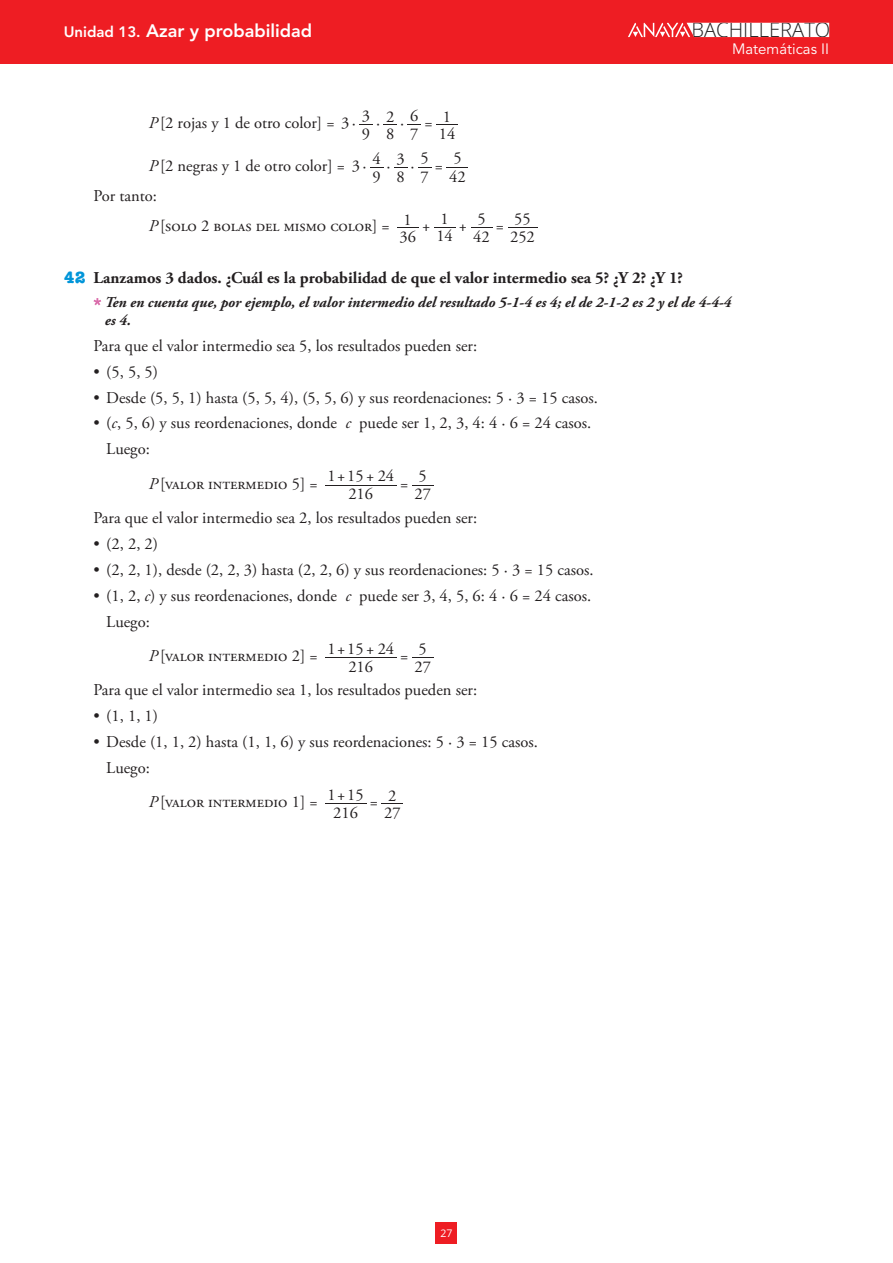
<style>
.page{position:relative;width:893px;height:1263px;background:#fff}
.page>*{position:absolute;margin:0;border:0;box-sizing:border-box;transform-origin:0 0}
.t1{font:300 20.25px "Open Sans";color:#231f20}
.t2{font:800 18px "Avenir LT Std";color:#fff}
.t3{font:16.5px/25.8px "Adobe Garamond Pro";color:#231f20}
.t4{font:700 16.5px "Adobe Garamond Pro";color:#231f20}
.t5{font:italic 700 15px/18px "Adobe Garamond Pro";color:#231f20}
.t6{font:15px "Avenir LT Std";color:#fff}
.t7{font:10.5px "Open Sans";color:#fff}
.s1{font-size:15px}
.s2{font-style:italic}
.s3{font-family:"American Typewriter Std";color:#0095d9}
</style>
<div class="page">
<div style="left:0;top:0;width:893px;height:64px;background:#ee1d23"></div>
<svg style="left:628px;top:22px;width:201px;height:15px"></svg>
<div style="left:436px;top:1222px;width:21px;height:21px;background:#ee1d23"></div>
<svg style="left:359px;top:124px;width:14px;height:1px"></svg>
<svg style="left:384px;top:124px;width:13px;height:1px"></svg>
<svg style="left:408px;top:124px;width:13px;height:1px"></svg>
<svg style="left:436px;top:124px;width:22px;height:1px"></svg>
<svg style="left:370px;top:167px;width:13px;height:1px"></svg>
<svg style="left:394px;top:167px;width:13px;height:1px"></svg>
<svg style="left:418px;top:167px;width:13px;height:1px"></svg>
<svg style="left:447px;top:167px;width:21px;height:1px"></svg>
<svg style="left:397px;top:227px;width:21px;height:1px"></svg>
<svg style="left:434px;top:227px;width:21px;height:1px"></svg>
<svg style="left:471px;top:227px;width:21px;height:1px"></svg>
<svg style="left:508px;top:227px;width:29px;height:1px"></svg>
<svg style="left:94px;top:298px;width:7px;height:7px"></svg>
<hr style="left:325px;top:485px;width:72px;height:1px;background:#231f20">
<svg style="left:412px;top:485px;width:21px;height:1px"></svg>
<hr style="left:325px;top:657px;width:72px;height:1px;background:#231f20">
<svg style="left:412px;top:657px;width:21px;height:1px"></svg>
<hr style="left:325px;top:803px;width:41px;height:1px;background:#231f20">
<svg style="left:382px;top:803px;width:21px;height:1px"></svg>
<p class="t2" style="left:64px;top:20px;width:250px"><span class="s1">Unidad 13.</span> Azar y probabilidad</p>
<p class="t1" style="left:691px;top:16px;width:140px">BACHILLERATO</p>
<p class="t6" style="left:732px;top:40px;width:99px">Matemáticas II</p>
<p class="t3" style="left:410px;top:104px;width:10px">6</p>
<p class="t3" style="left:362px;top:103px;width:10px">3</p>
<p class="t3" style="left:386px;top:104px;width:10px">2</p>
<p class="t3" style="left:149px;top:110px;width:257px"><span class="s2">P</span>[2 rojas y 1 de otro color] = 3 · · ·</p>
<p class="t3" style="left:424px;top:110px;width:10px">=</p>
<p class="t3" style="left:362px;top:121px;width:10px">9</p>
<p class="t3" style="left:386px;top:121px;width:10px">8</p>
<p class="t3" style="left:410px;top:121px;width:10px">7</p>
<p class="t3" style="left:443px;top:104px;width:10px">1</p>
<p class="t3" style="left:439px;top:121px;width:18px">14</p>
<p class="t3" style="left:421px;top:146px;width:10px">5</p>
<p class="t3" style="left:453px;top:146px;width:10px">5</p>
<p class="t3" style="left:372px;top:147px;width:10px">4</p>
<p class="t3" style="left:396px;top:146px;width:10px">3</p>
<p class="t3" style="left:149px;top:153px;width:267px"><span class="s2">P</span>[2 negras y 1 de otro color] = 3 · · ·</p>
<p class="t3" style="left:435px;top:153px;width:10px">=</p>
<p class="t3" style="left:449px;top:164px;width:18px">42</p>
<p class="t3" style="left:372px;top:164px;width:10px">9</p>
<p class="t3" style="left:396px;top:164px;width:10px">8</p>
<p class="t3" style="left:421px;top:164px;width:10px">7</p>
<p class="t3" style="left:149px;top:181px;width:242px;line-height:30.2px;text-indent:-55px">Por tanto:<br><span class="s2">P</span>[solo 2 bolas del mismo color] =</p>
<p class="t3" style="left:477px;top:206px;width:10px">5</p>
<p class="t3" style="left:514px;top:206px;width:18px">55</p>
<p class="t3" style="left:440px;top:207px;width:10px">1</p>
<p class="t3" style="left:404px;top:207px;width:10px">1</p>
<p class="t3" style="left:422px;top:214px;width:10px">+</p>
<p class="t3" style="left:459px;top:214px;width:10px">+</p>
<p class="t3" style="left:496px;top:214px;width:10px">=</p>
<p class="t4" style="left:64px;top:268px;width:621px"><span class="s3">42</span> Lanzamos 3 dados. ¿Cuál es la probabilidad de que el valor intermedio sea 5? ¿Y 2? ¿Y 1?</p>
<p class="t5" style="left:105px;top:293px;width:628px">Ten en cuenta que, por ejemplo, el valor intermedio del resultado 5-1-4 es 4; el de 2-1-2 es 2 y el de 4-4-4 es 4.</p>
<p class="t3" style="left:94px;top:333px;width:385px">Para que el valor intermedio sea 5, los resultados pueden ser:</p>
<p class="t3" style="left:94px;top:359px;width:66px">• (5, 5, 5)</p>
<p class="t3" style="left:94px;top:385px;width:506px">• Desde (5, 5, 1) hasta (5, 5, 4), (5, 5, 6) y sus reordenaciones: 5 · 3 = 15 casos.</p>
<p class="t3" style="left:106px;top:411px;width:486px;text-indent:-13px">• (<span class="s2">c</span>, 5, 6) y sus reordenaciones, donde <span class="s2">c</span> puede ser 1, 2, 3, 4: 4 · 6 = 24 casos.<br>Luego:</p>
<p class="t3" style="left:149px;top:471px;width:170px"><span class="s2">P</span>[valor intermedio 5] =</p>
<p class="t3" style="left:348px;top:482px;width:26px">216</p>
<p class="t3" style="left:436px;top:224px;width:18px">14</p>
<p class="t3" style="left:473px;top:224px;width:18px">42</p>
<p class="t3" style="left:399px;top:224px;width:18px">36</p>
<p class="t3" style="left:510px;top:224px;width:26px">252</p>
<p class="t3" style="left:327px;top:464px;width:68px">1 15 24</p>
<p class="t3" style="left:337px;top:464px;width:10px">+</p>
<p class="t3" style="left:366px;top:464px;width:10px">+</p>
<p class="t3" style="left:419px;top:464px;width:10px">5</p>
<p class="t3" style="left:94px;top:467px;width:385px;line-height:34.3px;text-indent:307px">=<br>Para que el valor intermedio sea 2, los resultados pueden ser:</p>
<p class="t3" style="left:94px;top:531px;width:66px">• (2, 2, 2)</p>
<p class="t3" style="left:94px;top:557px;width:502px">• (2, 2, 1), desde (2, 2, 3) hasta (2, 2, 6) y sus reordenaciones: 5 · 3 = 15 casos.</p>
<p class="t3" style="left:106px;top:583px;width:486px;text-indent:-13px">• (1, 2, <span class="s2">c</span>) y sus reordenaciones, donde <span class="s2">c</span> puede ser 3, 4, 5, 6: 4 · 6 = 24 casos.<br>Luego:</p>
<p class="t3" style="left:149px;top:643px;width:170px"><span class="s2">P</span>[valor intermedio 2] =</p>
<p class="t3" style="left:348px;top:654px;width:26px">216</p>
<p class="t3" style="left:414px;top:482px;width:18px">27</p>
<p class="t3" style="left:327px;top:636px;width:68px">1 15 24</p>
<p class="t3" style="left:337px;top:636px;width:10px">+</p>
<p class="t3" style="left:366px;top:636px;width:10px">+</p>
<p class="t3" style="left:419px;top:636px;width:10px">5</p>
<p class="t3" style="left:94px;top:639px;width:385px;line-height:34.3px;text-indent:307px">=<br>Para que el valor intermedio sea 1, los resultados pueden ser:</p>
<p class="t3" style="left:94px;top:704px;width:66px">• (1, 1, 1)</p>
<p class="t3" style="left:106px;top:729px;width:433px;text-indent:-13px">• Desde (1, 1, 2) hasta (1, 1, 6) y sus reordenaciones: 5 · 3 = 15 casos.<br>Luego:</p>
<p class="t3" style="left:149px;top:790px;width:170px"><span class="s2">P</span>[valor intermedio 1] =</p>
<p class="t3" style="left:333px;top:800px;width:26px">216</p>
<p class="t3" style="left:414px;top:654px;width:18px">27</p>
<p class="t3" style="left:327px;top:782px;width:38px">1 15</p>
<p class="t3" style="left:337px;top:782px;width:10px">+</p>
<p class="t3" style="left:388px;top:783px;width:10px">2</p>
<p class="t3" style="left:370px;top:790px;width:10px">=</p>
<p class="t3" style="left:384px;top:800px;width:18px">27</p>
<p class="t7" style="left:440px;top:1226px;width:14px">27</p>
</div>
